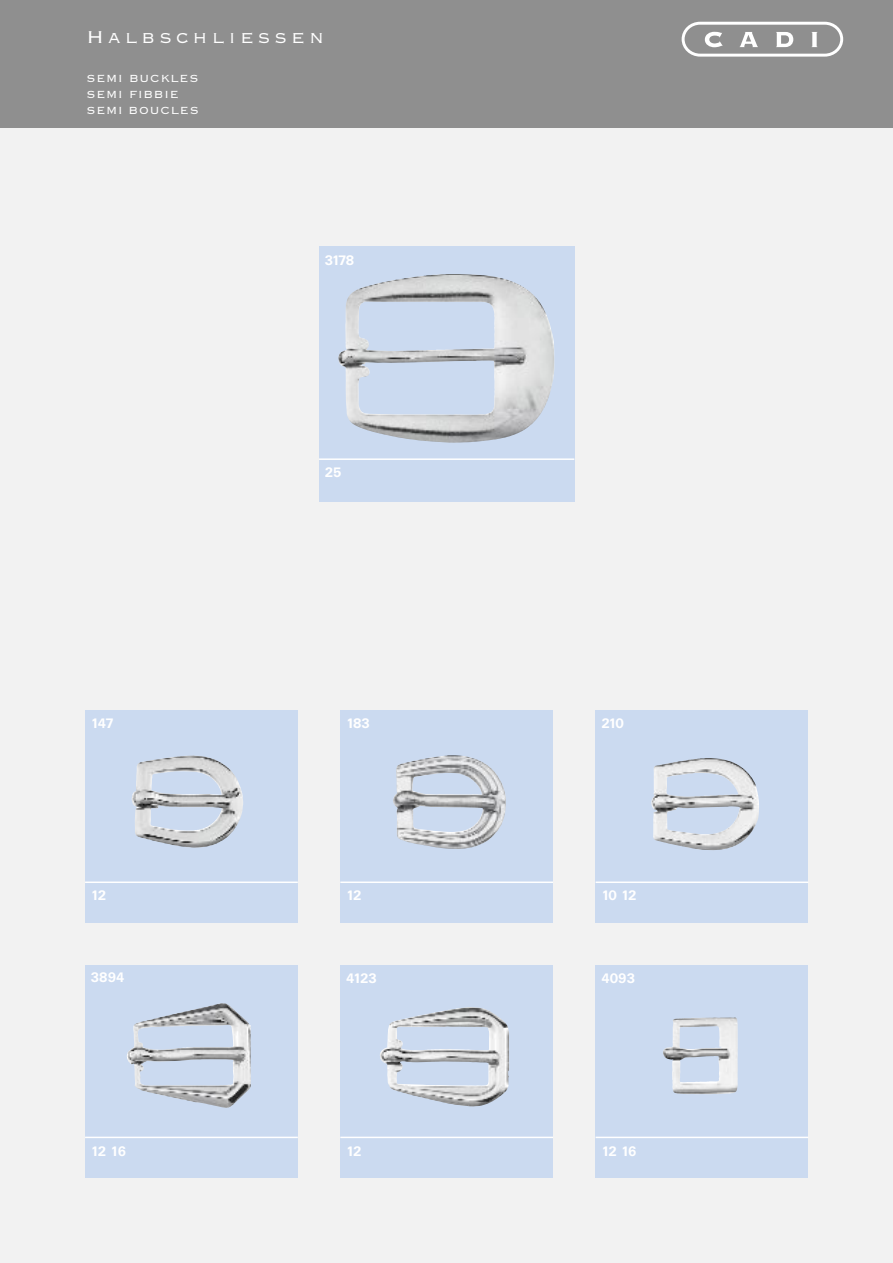
<style>
.page{position:relative;width:893px;height:1263px;background:#fff}
.page>*{position:absolute;margin:0;border:0;box-sizing:border-box;transform-origin:0 0}
.t1{font:22.5px "Copperplate Thirty Two BC";letter-spacing:.185em;color:#fff}
.t2{font:700 13.5px "Univers BQ";letter-spacing:-.105em;color:#fff}
.t3{font:13.5px/16.2px "Copperplate Thirty Two BC";letter-spacing:.06em;color:#fff}
</style>
<div class="page">
<div style="left:0;top:115px;width:892px;height:1148px;background:#f2f2f2"></div>
<div style="left:0;top:0;width:892px;height:128px;background:#8f8f8f"></div>
<svg style="left:681px;top:21px;width:163px;height:36px"></svg>
<div style="left:319px;top:247px;width:255px;height:255px;background:#cbdaf0"></div>
<hr style="left:319px;top:458px;width:255px;height:2px;background:#fff">
<img style="left:338px;top:274px;width:216px;height:169px">
<div style="left:85px;top:710px;width:213px;height:213px;background:#cbdaf0"></div>
<hr style="left:85px;top:882px;width:213px;height:1px;background:#fff">
<img style="left:132px;top:755px;width:111px;height:93px">
<div style="left:85px;top:965px;width:213px;height:213px;background:#cbdaf0"></div>
<hr style="left:85px;top:1137px;width:213px;height:1px;background:#fff">
<img style="left:127px;top:1003px;width:124px;height:105px">
<div style="left:595px;top:710px;width:213px;height:213px;background:#cbdaf0"></div>
<hr style="left:595px;top:882px;width:213px;height:1px;background:#fff">
<img style="left:651px;top:758px;width:108px;height:92px">
<div style="left:595px;top:965px;width:213px;height:213px;background:#cbdaf0"></div>
<hr style="left:595px;top:1137px;width:213px;height:1px;background:#fff">
<img style="left:663px;top:1017px;width:75px;height:77px">
<div style="left:340px;top:710px;width:213px;height:213px;background:#cbdaf0"></div>
<hr style="left:340px;top:882px;width:213px;height:1px;background:#fff">
<img style="left:393px;top:755px;width:113px;height:94px">
<div style="left:340px;top:965px;width:213px;height:213px;background:#cbdaf0"></div>
<hr style="left:340px;top:1137px;width:213px;height:1px;background:#fff">
<img style="left:380px;top:1007px;width:129px;height:100px">
<h1 class="t1" style="left:87px;top:22px;width:239px">Halbschliessen</h1>
<p class="t3" style="left:87px;top:69px;width:114px">SEMI BUCKLES<br>SEMI FIBBIE<br>SEMI BOUCLES</p>
<p class="t2" style="left:325px;top:255px;width:31px">3178</p>
<p class="t2" style="left:325px;top:467px;width:18px">25</p>
<p class="t2" style="left:91px;top:718px;width:25px">147</p>
<p class="t2" style="left:346px;top:718px;width:25px">183</p>
<p class="t2" style="left:601px;top:718px;width:24px">210</p>
<p class="t2" style="left:91px;top:890px;width:17px">12</p>
<p class="t2" style="left:346px;top:890px;width:17px">12</p>
<p class="t2" style="left:601px;top:890px;width:37px">10 12</p>
<p class="t2" style="left:91px;top:972px;width:35px">3894</p>
<p class="t2" style="left:346px;top:973px;width:32px">4123</p>
<p class="t2" style="left:601px;top:973px;width:35px">4093</p>
<p class="t2" style="left:91px;top:1145px;width:37px">12 16</p>
<p class="t2" style="left:346px;top:1145px;width:17px">12</p>
<p class="t2" style="left:601px;top:1145px;width:37px">12 16</p>
</div>
